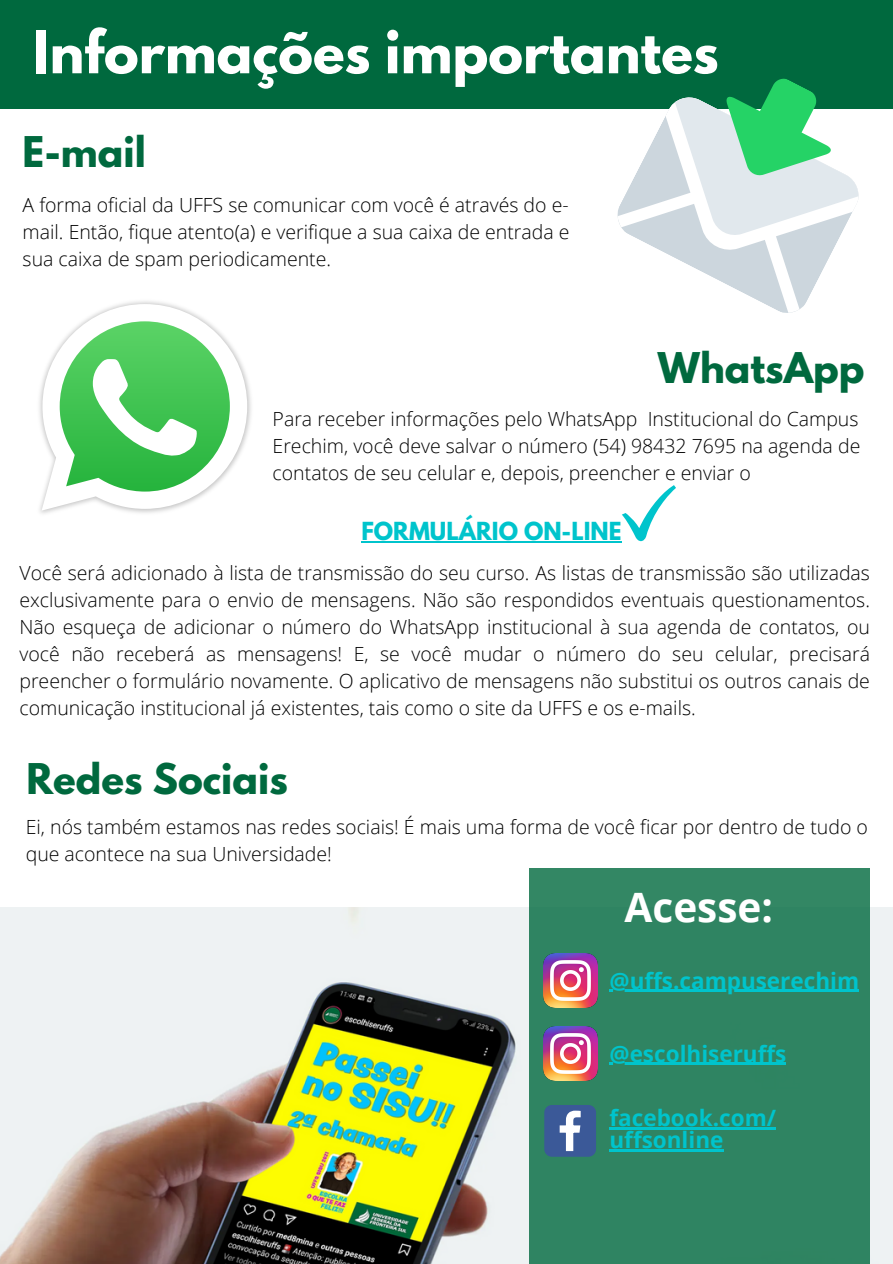
<style>
.page{position:relative;width:893px;height:1264px;background:#fff}
.page>*{position:absolute;margin:0;border:0;box-sizing:border-box;transform-origin:0 0}
.t1{font:700 52.5px "League Spartan";color:#fff}
.t2{font:700 40.5px "Open Sans";color:#fff}
.t3{font:700 37.5px "League Spartan";color:#00693e}
.t4{font:700 22.5px/21.3px "Open Sans";color:#00c4cc}
.t5{font:700 22.05px "League Spartan";color:#00c4cc}
.t6{font:300 19.5px/27px "Open Sans";color:#000;text-align:justify}
</style>
<div class="page">
<div style="left:0;top:0;width:892px;height:109px;background:#00693e"></div>
<svg style="left:617px;top:78px;width:242px;height:235px"></svg>
<img style="left:39px;top:301px;width:212px;height:213px">
<svg style="left:42px;top:304px;width:205px;height:206px"></svg>
<img style="left:0;top:907px;width:892px;height:356px">
<div style="left:529px;top:868px;width:339px;height:395px;background:#2f8462"></div>
<svg style="left:622px;top:485px;width:53px;height:56px"></svg>
<img style="left:543px;top:953px;width:54px;height:54px">
<img style="left:543px;top:1026px;width:54px;height:54px">
<svg style="left:544px;top:1105px;width:52px;height:51px;background:#5a74a7"></svg>
<hr style="left:609px;top:1062px;width:177px;height:3px;background:#00c4cc">
<hr style="left:609px;top:989px;width:250px;height:3px;background:#00c4cc">
<hr style="left:609px;top:1127px;width:167px;height:2px;background:#00c4cc">
<hr style="left:609px;top:1148px;width:114px;height:3px;background:#00c4cc">
<hr style="left:361px;top:541px;width:260px;height:1px;background:#00c4cc">
<h1 class="t1" style="left:33px;top:26px;width:686px">Informações importantes</h1>
<h3 class="t3" style="left:23px;top:133px;width:125px">E-mail</h3>
<p class="t6" style="left:23px;top:191px;width:548px">A forma oficial da UFFS se comunicar com você é através do e&shy;mail. Então, fique atento(a) e verifique a sua caixa de entrada e sua caixa de spam periodicamente.</p>
<h3 class="t3" style="left:658px;top:349px;width:208px">WhatsApp</h3>
<p class="t6" style="left:272px;top:405px;width:589px">Para receber informações pelo WhatsApp Institucional do Campus Erechim, você deve salvar o número (54) 98432 7695 na agenda de contatos de seu celular e, depois, preencher e enviar o</p>
<p class="t5" style="left:361px;top:520px;width:262px">FORMULÁRIO ON-LINE</p>
<p class="t6" style="left:19px;top:559px;width:852px">Você será adicionado à lista de transmissão do seu curso. As listas de transmissão são utilizadas exclusivamente para o envio de mensagens. Não são respondidos eventuais questionamentos.<br>Não esqueça de adicionar o número do WhatsApp institucional à sua agenda de contatos, ou você não receberá as mensagens! E, se você mudar o número do seu celular, precisará preencher o formulário novamente. O aplicativo de mensagens não substitui os outros canais de comunicação institucional já existentes, tais como o site da UFFS e os e-mails.</p>
<h3 class="t3" style="left:26px;top:760px;width:263px">Redes Sociais</h3>
<p class="t6" style="left:26px;top:813px;width:843px">Ei, nós também estamos nas redes sociais! É mais uma forma de você ficar por dentro de tudo o que acontece na sua Universidade!</p>
<h2 class="t2" style="left:624px;top:878px;width:150px">Acesse:</h2>
<p class="t4" style="left:609px;top:969px;width:251px">@uffs.campuserechim</p>
<p class="t4" style="left:609px;top:1042px;width:178px">@escolhiseruffs</p>
<p class="t4" style="left:609px;top:1106px;width:168px">facebook.com/ uffsonline</p>
</div>
